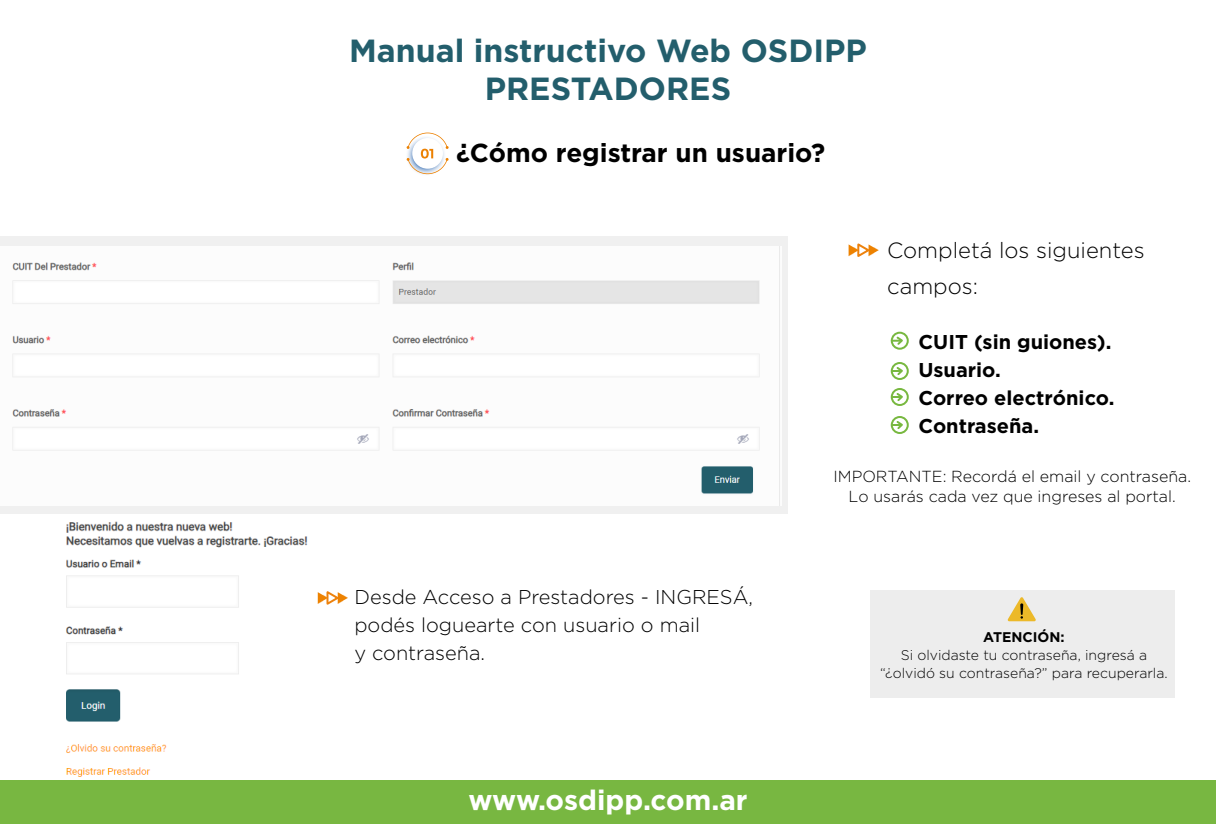
<style>
.page{position:relative;width:1216px;height:824px;background:#fff}
.page>*{position:absolute;margin:0;border:0;box-sizing:border-box;transform-origin:0 0}
.t1{font:700 32px/38.4px "Gotham";color:#235e6c;text-align:center}
.t2{font:700 28px "Gotham";color:#fff}
.t3{font:700 26px "Gotham";color:#000}
.t4{font:300 22px/36px "Gotham";color:#000}
.t5{font:300 20px/28px "Gotham";color:#000}
.t6{font:700 20px/28px "Gotham";color:#000}
.t7{font:300 16px/20px "Gotham";color:#000;text-align:center}
.t8{font:300 14px/18px "Gotham";color:#000;text-align:center}
.t9{font:700 14px "Gotham";color:#000}
</style>
<div class="page">
<div style="left:870px;top:590px;width:304px;height:107px;background:#e9e9e9"></div>
<div style="left:0;top:236px;width:788px;height:278px;background:#f0f0f0"></div>
<img style="left:0;top:246px;width:782px;height:260px">
<div style="left:891px;top:332px;width:18px;height:18px;border:2px solid #78b840;border-radius:50%"></div>
<svg style="left:892px;top:335px;width:13px;height:12px"></svg>
<div style="left:891px;top:362px;width:18px;height:18px;border:2px solid #78b840;border-radius:50%"></div>
<svg style="left:892px;top:365px;width:13px;height:12px"></svg>
<div style="left:891px;top:388px;width:18px;height:18px;border:2px solid #78b840;border-radius:50%"></div>
<svg style="left:892px;top:391px;width:13px;height:12px"></svg>
<div style="left:891px;top:416px;width:18px;height:18px;border:2px solid #78b840;border-radius:50%"></div>
<svg style="left:892px;top:419px;width:13px;height:12px"></svg>
<svg style="left:406px;top:133px;width:43px;height:41px"></svg>
<div style="left:0;top:780px;width:1216px;height:44px;background:#78b741"></div>
<svg style="left:849px;top:243px;width:30px;height:14px"></svg>
<svg style="left:318px;top:591px;width:30px;height:14px"></svg>
<svg style="left:1007px;top:597px;width:29px;height:24px"></svg>
<img style="left:66px;top:521px;width:242px;height:256px">
<h1 class="t1" style="left:349px;top:30px;width:519px">Manual instructivo Web OSDIPP<br>PRESTADORES</h1>
<h3 class="t3" style="left:456px;top:138px;width:371px">¿Cómo registrar un usuario?</h3>
<p class="t4" style="left:887px;top:232px;width:259px">Completá los siguientes campos:</p>
<p class="t6" style="left:918px;top:327px;width:197px">CUIT (sin guiones).<br>Usuario.<br>Correo electrónico.<br>Contraseña.</p>
<p class="t7" style="left:833px;top:466px;width:359px">IMPORTANTE: Recordá el email y contraseña.<br>Lo usarás cada vez que ingreses al portal.</p>
<p class="t5" style="left:354px;top:583px;width:400px">Desde Acceso a Prestadores - INGRESÁ, podés loguearte con usuario o mail<br>y contraseña.</p>
<p class="t9" style="left:983px;top:629px;width:83px">ATENCIÓN:</p>
<p class="t8" style="left:880px;top:646px;width:289px">Si olvidaste tu contraseña, ingresá a “¿olvidó su contraseña?” para recuperarla.</p>
<h2 class="t2" style="left:468px;top:784px;width:281px">www.osdipp.com.ar</h2>
</div>
